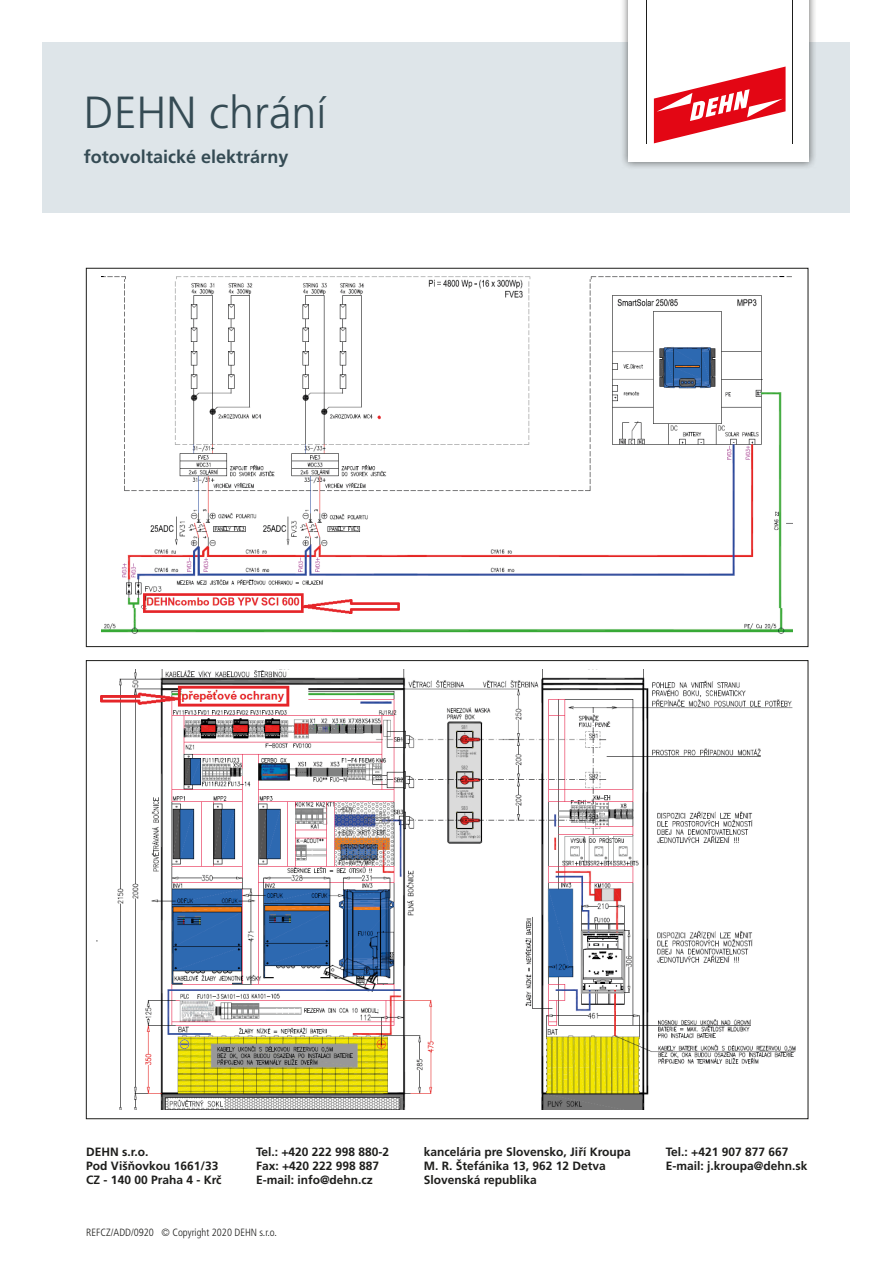
<style>
.page{position:relative;width:893px;height:1263px;background:#fff}
.page>*{position:absolute;margin:0;border:0;box-sizing:border-box;transform-origin:0 0}
.t1{font:300 45px "Frutiger CE";color:#354b54}
.t2{font:700 18px "Frutiger CE";color:#354b54}
.t3{font:700 12px/14.4px "Frutiger CE";color:#1d1d1b}
.t4{font:300 condensed 10.5px "Frutiger CE";color:#1d1d1b}
</style>
<div class="page">
<div style="left:43px;top:43px;width:807px;height:170px;background:#dee5e9"></div>
<div style="left:620px;top:0;width:197px;height:170px;background:#1d1d1b;opacity:.65"></div>
<div style="left:628px;top:0;width:181px;height:162px;background:#fff"></div>
<svg style="left:654px;top:67px;width:132px;height:76px"></svg>
<hr style="left:646px;top:0;width:1px;height:143px;background:#1d1d1b">
<hr style="left:792px;top:0;width:1px;height:143px;background:#1d1d1b">
<img style="left:102px;top:276px;width:691px;height:358px">
<img style="left:97px;top:670px;width:699px;height:439px">
<h1 class="t1" style="left:84px;top:86px;width:244px">DEHN chrání</h1>
<h2 class="t2" style="left:84px;top:145px;width:206px">fotovoltaické elektrárny</h2>
<p class="t3" style="left:256px;top:1144px;width:135px">Tel.: +420 222 998 880-2<br>Fax: +420 222 998 887<br>E-mail: info@dehn.cz</p>
<p class="t3" style="left:666px;top:1144px;width:143px">Tel.: +421 907 877 667<br>E-mail: j.kroupa@dehn.sk</p>
<p class="t3" style="left:86px;top:1144px;width:137px">DEHN s.r.o.<br>Pod Višňovkou 1661/33<br>CZ - 140 00 Praha 4 - Krč</p>
<p class="t3" style="left:424px;top:1144px;width:208px">kancelária pre Slovensko, Jiří Kroupa<br>M. R. Štefánika 13, 962 12 Detva<br>Slovenská republika</p>
<p class="t4" style="left:86px;top:1226px;width:192px">REFCZ/ADD/0920 © Copyright 2020 DEHN s.r.o.</p>
</div>
